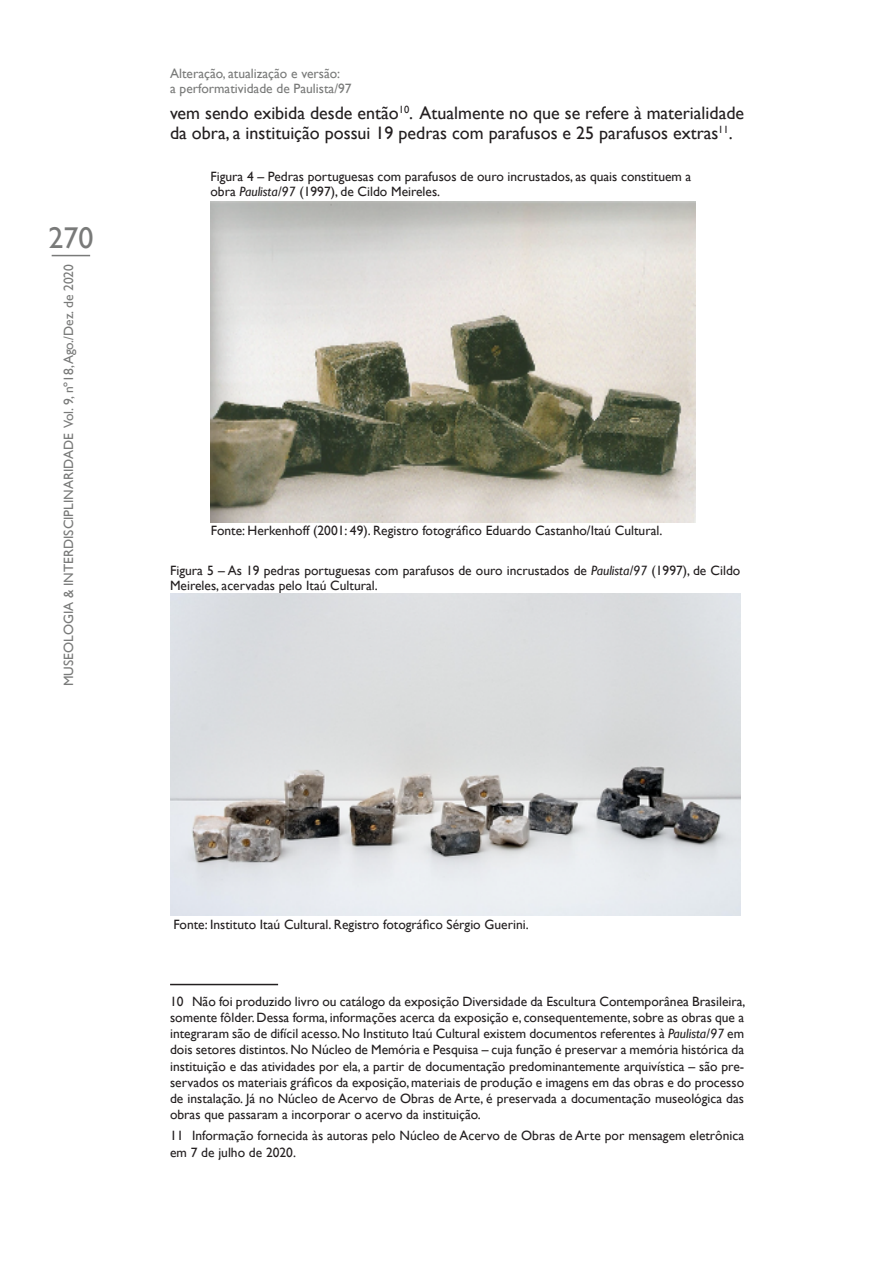
<style>
.page{position:relative;width:893px;height:1263px;background:#fff}
.page>*{position:absolute;margin:0;border:0;box-sizing:border-box;transform-origin:0 0}
.t1{font:30px "Gill Sans";color:#797a79}
.t2{font:18px/20.7px "Gill Sans";color:#231f20}
.rodapé_museu_Pamela{font:13.5px/16.2px "Gill Sans";color:#231f20;text-align:justify}
.Museologia_Pamela{font:13.5px/15px "Gill Sans";color:#231f20}
.t3{font:13.5px/15px "Gill Sans";color:#797a79}
.s1{font-style:italic}
</style>
<div class="page">
<hr style="left:52px;top:255px;width:38px;height:1px;background:#797a79">
<hr style="left:170px;top:984px;width:108px;height:1px;background:#231f20">
<img style="left:211px;top:202px;width:484px;height:321px">
<img style="left:170px;top:594px;width:571px;height:322px">
<h1 class="t1" style="left:48px;top:221px;width:46px">270</h1>
<p class="t3" style="left:62px;top:686px;width:423px;rotate:-90deg">MUSEOLOGIA &amp; INTERDISCIPLINARIDADE Vol. 9, nº18, Ago./Dez. de 2020</p>
<p class="t3" style="left:170px;top:66px;width:183px">Alteração, atualização e versão:<br>a performatividade de Paulista/97</p>
<p class="t2" style="left:170px;top:103px;width:576px">vem sendo exibida desde então<sup>10</sup>. Atualmente no que se refere à materialidade da obra, a instituição possui 19 pedras com parafusos e 25 parafusos extras<sup>11</sup>.</p>
<p class="Museologia_Pamela" style="left:210px;top:169px;width:482px">Figura 4 – Pedras portuguesas com parafusos de ouro incrustados, as quais constituem a obra <span class="s1">Paulista/97</span> (1997), de Cildo Meireles.</p>
<p class="Museologia_Pamela" style="left:211px;top:523px;width:453px">Fonte: Herkenhoff (2001: 49). Registro fotográfico Eduardo Castanho/Itaú Cultural.</p>
<p class="Museologia_Pamela" style="left:170px;top:563px;width:572px">Figura 5 – As 19 pedras portuguesas com parafusos de ouro incrustados de <span class="s1">Paulista/97</span> (1997), de Cildo<br>Meireles, acervadas pelo Itaú Cultural.</p>
<p class="Museologia_Pamela" style="left:173px;top:917px;width:357px">Fonte: Instituto Itaú Cultural. Registro fotográfico Sérgio Guerini.</p>
<p class="rodapé_museu_Pamela" style="left:170px;top:993px;width:577px">10 Não foi produzido livro ou catálogo da exposição Diversidade da Escultura Contemporânea Brasileira, somente fôlder. Dessa forma, informações acerca da exposição e, consequentemente, sobre as obras que a integraram são de difícil acesso. No Instituto Itaú Cultural existem documentos referentes à <span class="s1">Paulista/97</span> em dois setores distintos. No Núcleo de Memória e Pesquisa – cuja função é preservar a memória histórica da instituição e das atividades por ela, a partir de documentação predominantemente arquivística – são pre&shy;servados os materiais gráficos da exposição, materiais de produção e imagens em das obras e do processo de instalação. Já no Núcleo de Acervo de Obras de Arte, é preservada a documentação museológica das obras que passaram a incorporar o acervo da instituição.</p>
<p class="rodapé_museu_Pamela" style="left:170px;top:1128px;width:576px">11 Informação fornecida às autoras pelo Núcleo de Acervo de Obras de Arte por mensagem eletrônica em 7 de julho de 2020.</p>
</div>
